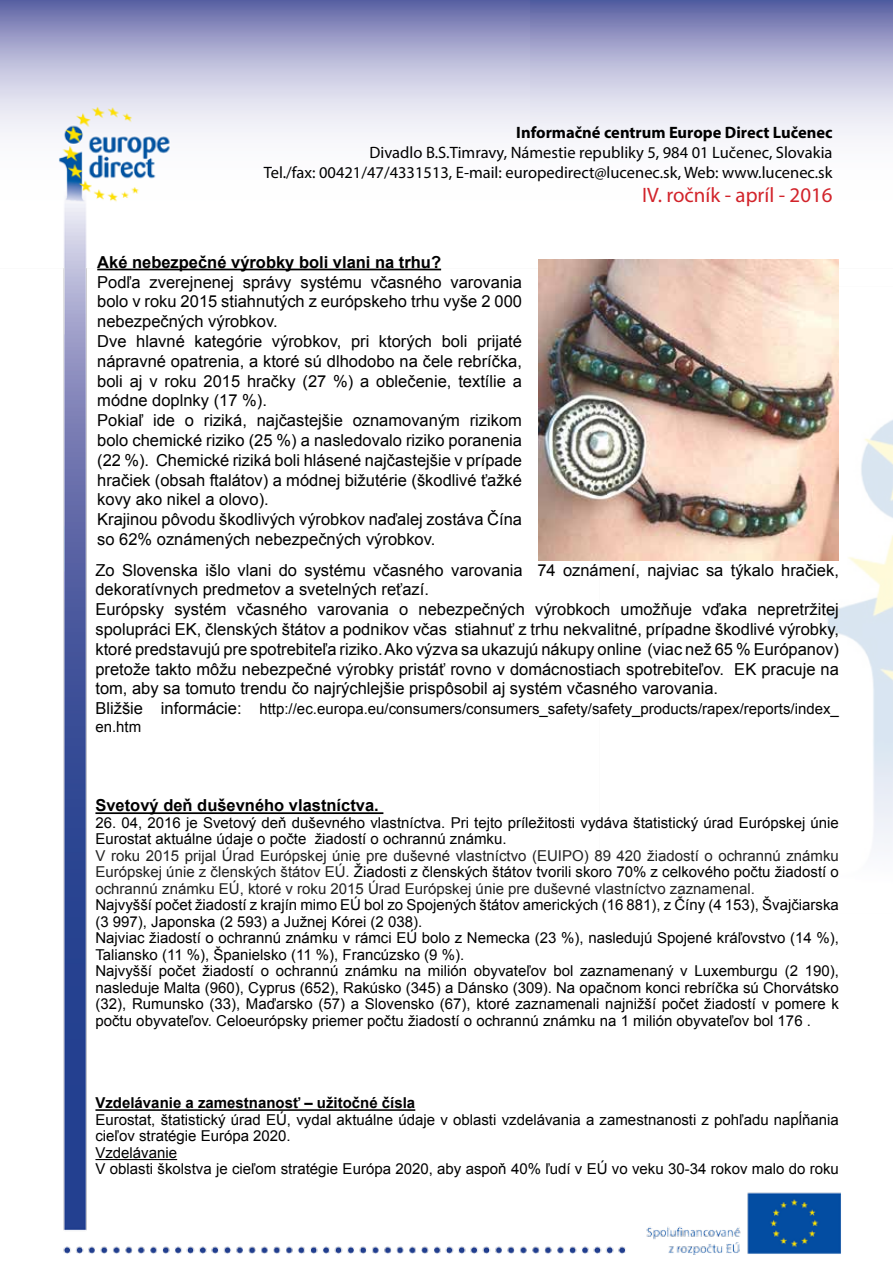
<style>
.page{position:relative;width:893px;height:1263px;background:#fff}
.page>*{position:absolute;margin:0;border:0;box-sizing:border-box;transform-origin:0 0}
.t1{font:20.85px "Myriad Pro";color:#d2232a}
.t2{font:16.5px/19.8px "Arial";color:#000}
.t3{font:16.5px/19.8px "Myriad Pro";color:#000;text-align:right}
.t4{font:700 16.5px "Arial";color:#000}
.t5{font:700 16.5px "Myriad Pro";color:#000}
.t6{font:15px/16.5px "Arial";color:#000}
.t7{font:15px/16.5px "Arial";color:#222;text-align:justify}
.t8{font:700 15px "Arial";color:#000}
.s1{font-size:16.5px}
.s2{color:#000}
</style>
<div class="page">
<img style="left:0;top:0;width:893px;height:1254px">
<hr style="left:97px;top:269px;width:344px;height:1px;background:#000">
<img style="left:538px;top:259px;width:301px;height:301px">
<hr style="left:95px;top:812px;width:288px;height:2px;background:#000">
<hr style="left:95px;top:1109px;width:320px;height:2px;background:#000">
<hr style="left:95px;top:1159px;width:82px;height:1px;background:#000">
<p class="t5" style="left:516px;top:122px;width:318px">Informačné centrum Europe Direct Lučenec</p>
<p class="t3" style="left:264px;top:142px;width:570px">Divadlo B.S.Timravy, Námestie republiky 5, 984 01 Lučenec, Slovakia<br>Tel./fax: 00421/47/4331513, E-mail: europedirect@lucenec.sk, Web: www.lucenec.sk</p>
<p class="t1" style="left:642px;top:182px;width:192px">IV. ročník - apríl - 2016</p>
<p class="t4" style="left:97px;top:251px;width:345px">Aké nebezpečné výrobky boli vlani na trhu?</p>
<p class="t2" style="left:97px;top:272px;width:426px">Podľa zverejnenej správy systému včasného varovania bolo v roku 2015 stiahnutých z európskeho trhu vyše 2 000 nebezpečných výrobkov.<br>Dve hlavné kategórie výrobkov, pri ktorých boli prijaté nápravné opatrenia, a ktoré sú dlhodobo na čele rebríčka, boli aj v roku 2015 hračky (27 %) a oblečenie, textílie a módne doplnky (17 %).<br>Pokiaľ ide o riziká, najčastejšie oznamovaným rizikom bolo chemické riziko (25 %) a nasledovalo riziko poranenia (22 %). Chemické riziká boli hlásené najčastejšie v prípade hračiek (obsah ftalátov) a módnej bižutérie (škodlivé ťažké kovy ako nikel a olovo).<br>Krajinou pôvodu škodlivých výrobkov naďalej zostáva Čína so 62% oznámených nebezpečných výrobkov.</p>
<p class="t2" style="left:95px;top:560px;width:745px">Zo Slovenska išlo vlani do systému včasného varovania 74 oznámení, najviac sa týkalo hračiek, dekoratívnych predmetov a svetelných reťazí.<br>Európsky systém včasného varovania o nebezpečných výrobkoch umožňuje vďaka nepretržitej spolupráci EK, členských štátov a podnikov včas stiahnuť z trhu nekvalitné, prípadne škodlivé výrobky, ktoré predstavujú pre spotrebiteľa riziko. Ako výzva sa ukazujú nákupy online (viac než 65 % Európanov) pretože takto môžu nebezpečné výrobky pristáť rovno v domácnostiach spotrebiteľov. EK pracuje na tom, aby sa tomuto trendu čo najrýchlejšie prispôsobil aj systém včasného varovania.</p>
<p class="t6" style="left:95px;top:700px;width:745px;line-height:18px"><span class="s1">Bližšie informácie:</span> http://ec.europa.eu/consumers/consumers_safety/safety_products/rapex/reports/index_ en.htm</p>
<p class="t4" style="left:95px;top:795px;width:285px">Svetový deň duševného vlastníctva.</p>
<p class="t6" style="left:95px;top:814px;width:745px">26. 04, 2016 je Svetový deň duševného vlastníctva. Pri tejto príležitosti vydáva štatistický úrad Európskej únie<br>Eurostat aktuálne údaje o počte žiadostí o ochrannú známku.</p>
<p class="t7" style="left:95px;top:847px;width:745px">V roku 2015 prijal Úrad Európskej únie pre duševné vlastníctvo (EUIPO) 89 420 žiadostí o ochrannú známku Európskej únie z členských štátov EÚ. <span class="s2">Žiadosti z členských štátov tvorili skoro 70% z celkového počtu žiadostí o </span>ochrannú známku EÚ, ktoré v roku 2015 Úrad Európskej únie pre duševné vlastníctvo zaznamenal.</p>
<p class="t6" style="left:95px;top:897px;width:745px">Najvyšší počet žiadostí z krajín mimo EÚ bol zo Spojených štátov amerických (16 881), z Číny (4 153), Švajčiarska (3 997), Japonska (2 593) a Južnej Kórei (2 038).<br>Najviac žiadostí o ochrannú známku v rámci EÚ bolo z Nemecka (23 %), nasledujú Spojené kráľovstvo (14 %), Taliansko (11 %), Španielsko (11 %), Francúzsko (9 %).<br>Najvyšší počet žiadostí o ochrannú známku na milión obyvateľov bol zaznamenaný v Luxemburgu (2 190), nasleduje Malta (960), Cyprus (652), Rakúsko (345) a Dánsko (309). Na opačnom konci rebríčka sú Chorvátsko (32), Rumunsko (33), Maďarsko (57) a Slovensko (67), ktoré zaznamenali najnižší počet žiadostí v pomere k počtu obyvateľov. Celoeurópsky priemer počtu žiadostí o ochrannú známku na 1 milión obyvateľov bol 176 .</p>
<p class="t8" style="left:95px;top:1093px;width:321px">Vzdelávanie a zamestnanosť – užitočné čísla</p>
<p class="t6" style="left:95px;top:1111px;width:745px">Eurostat, štatistický úrad EÚ, vydal aktuálne údaje v oblasti vzdelávania a zamestnanosti z pohľadu napĺňania cieľov stratégie Európa 2020.<br>Vzdelávanie<br>V oblasti školstva je cieľom stratégie Európa 2020, aby aspoň 40% ľudí v EÚ vo veku 30-34 rokov malo do roku</p>
</div>
